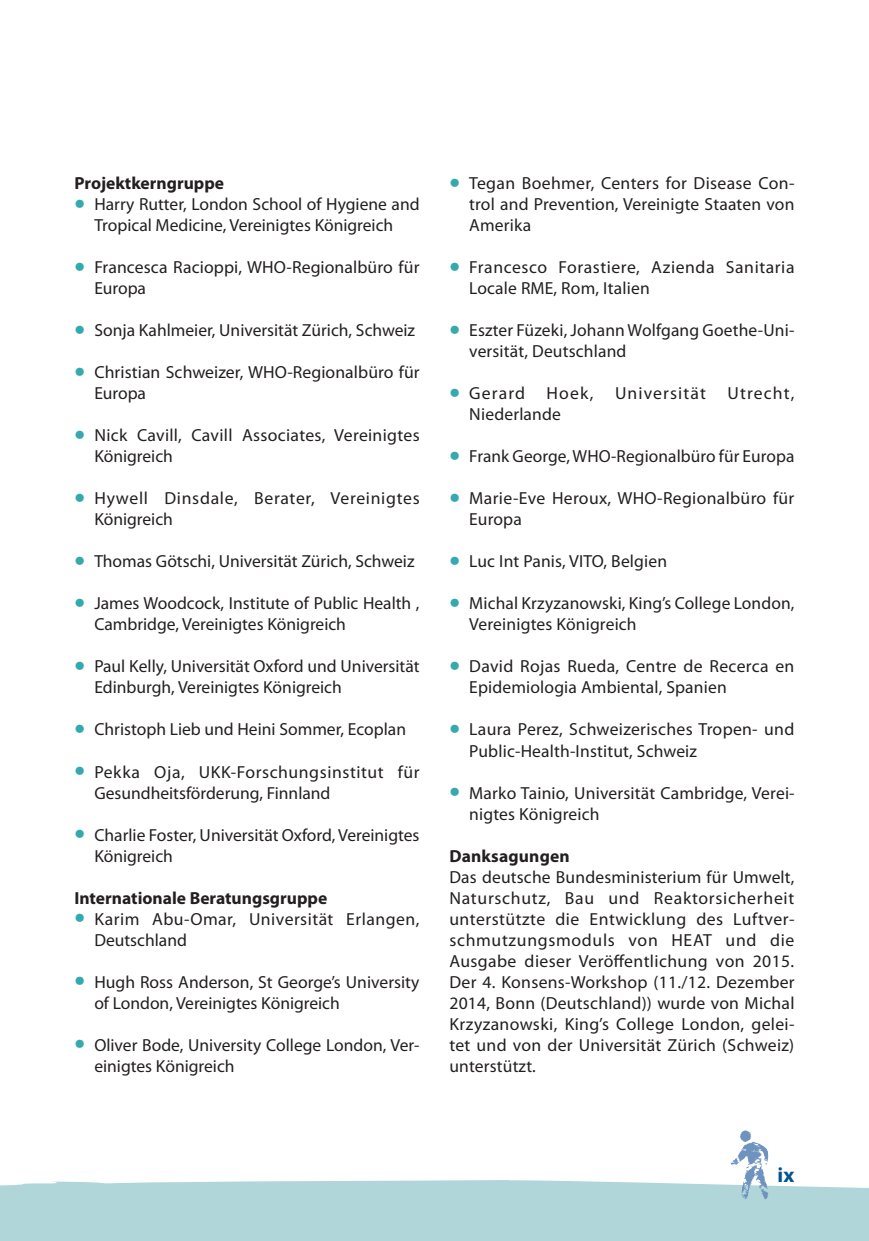
<style>
.page{position:relative;width:869px;height:1241px;background:#fff}
.page>*{position:absolute;margin:0;border:0;box-sizing:border-box;transform-origin:0 0}
.t1{font:700 21px "Myriad Pro";color:#00548e}
.Brød{font:17.5px/21px "Myriad Pro";letter-spacing:.005em;color:#231f20}
.Mellem_3_sort{font:700 17.5px "Myriad Pro";color:#231f20}
.Brød-2{font:17.5px/21px "Myriad Pro";letter-spacing:.03em;color:#231f20}
.Brød-3{font:17.5px/21px "Myriad Pro";letter-spacing:.025em;color:#231f20}
.Brød-4{font:17.5px/21px "Myriad Pro";letter-spacing:.04em;color:#231f20}
.Brød-5{font:17.5px/21px "Myriad Pro";letter-spacing:.065em;color:#231f20}
.s1{font-weight:700;font-size:31.5px;color:#36a9af}
</style>
<div class="page">
<div style="left:0;top:1180px;width:868px;height:60px;background:#b0d6da"></div>
<svg style="left:730px;top:1130px;width:38px;height:69px"></svg>
<p class="Mellem_3_sort" style="left:74px;top:173px;width:151px">Projektkerngruppe</p>
<p class="Brød" style="left:74px;top:194px;width:346px;text-align:center"><span class="s1">•</span> Harry Rutter, London School of Hygiene and<br>Tropical Medicine, Vereinigtes Königreich</p>
<p class="Brød" style="left:94px;top:257px;width:326px;text-indent:-20px"><span class="s1">•</span> Francesca Racioppi, WHO-Regionalbüro für<br>Europa</p>
<p class="Brød" style="left:74px;top:320px;width:342px"><span class="s1">•</span> Sonja Kahlmeier, Universität Zürich, Schweiz</p>
<p class="Brød" style="left:94px;top:362px;width:327px;text-indent:-20px"><span class="s1">•</span> Christian Schweizer, WHO-Regionalbüro für<br>Europa</p>
<p class="Brød" style="left:94px;top:425px;width:327px;text-indent:-20px"><span class="s1">•</span> Nick Cavill, Cavill Associates, Vereinigtes<br>Königreich</p>
<p class="Brød-4" style="left:94px;top:488px;width:327px;text-indent:-20px"><span class="s1">•</span> Hywell Dinsdale, Berater, Vereinigtes<br>Königreich</p>
<p class="Brød" style="left:74px;top:551px;width:341px"><span class="s1">•</span> Thomas Götschi, Universität Zürich, Schweiz</p>
<p class="Brød" style="left:94px;top:593px;width:326px;text-indent:-20px"><span class="s1">•</span> James Woodcock, Institute of Public Health ,<br>Cambridge, Vereinigtes Königreich</p>
<p class="Brød" style="left:94px;top:656px;width:326px;text-indent:-20px"><span class="s1">•</span> Paul Kelly, Universität Oxford und Universität<br>Edinburgh, Vereinigtes Königreich</p>
<p class="Brød" style="left:74px;top:719px;width:333px"><span class="s1">•</span> Christoph Lieb und Heini Sommer, Ecoplan</p>
<p class="Brød" style="left:94px;top:761px;width:327px;text-indent:-20px"><span class="s1">•</span> Pekka Oja, UKK-Forschungsinstitut für<br>Gesundheitsförderung, Finnland</p>
<p class="Brød" style="left:94px;top:824px;width:326px;text-indent:-20px"><span class="s1">•</span> Charlie Foster, Universität Oxford, Vereinigtes<br>Königreich</p>
<p class="Mellem_3_sort" style="left:74px;top:887px;width:254px">Internationale Beratungsgruppe</p>
<p class="Brød-3" style="left:94px;top:908px;width:326px;text-indent:-20px"><span class="s1">•</span> Karim Abu-Omar, Universität Erlangen,<br>Deutschland</p>
<p class="Brød" style="left:94px;top:971px;width:326px;text-indent:-20px"><span class="s1">•</span> Hugh Ross Anderson, St George’s University of London, Vereinigtes Königreich</p>
<p class="Brød" style="left:94px;top:1034px;width:326px;text-indent:-20px"><span class="s1">•</span> Oliver Bode, University College London, Ver&shy;einigtes Königreich</p>
<p class="Brød" style="left:469px;top:173px;width:326px;text-align:justify;text-indent:-20px"><span class="s1">•</span> Tegan Boehmer, Centers for Disease Con&shy;trol and Prevention, Vereinigte Staaten von Amerika</p>
<p class="Brød-2" style="left:469px;top:257px;width:326px;text-indent:-20px"><span class="s1">•</span> Francesco Forastiere, Azienda Sanitaria<br>Locale RME, Rom, Italien</p>
<p class="Brød" style="left:469px;top:320px;width:326px;text-indent:-20px"><span class="s1">•</span> Eszter Füzeki, Johann Wolfgang Goethe-Uni&shy;versität, Deutschland</p>
<p class="Brød-5" style="left:469px;top:383px;width:326px;text-indent:-20px"><span class="s1">•</span> Gerard Hoek, Universität Utrecht,<br>Niederlande</p>
<p class="Brød" style="left:449px;top:446px;width:346px"><span class="s1">•</span> Frank George, WHO-Regionalbüro für Europa</p>
<p class="Brød" style="left:469px;top:488px;width:326px;text-indent:-20px"><span class="s1">•</span> Marie-Eve Heroux, WHO-Regionalbüro für<br>Europa</p>
<p class="Brød" style="left:449px;top:551px;width:219px"><span class="s1">•</span> Luc Int Panis, VITO, Belgien</p>
<p class="Brød" style="left:469px;top:593px;width:326px;text-indent:-20px"><span class="s1">•</span> Michal Krzyzanowski, King’s College London,<br>Vereinigtes Königreich</p>
<p class="Brød" style="left:469px;top:656px;width:326px;text-indent:-20px"><span class="s1">•</span> David Rojas Rueda, Centre de Recerca en<br>Epidemiologia Ambiental, Spanien</p>
<p class="Brød" style="left:469px;top:719px;width:326px;text-indent:-20px"><span class="s1">•</span> Laura Perez, Schweizerisches Tropen- und<br>Public-Health-Institut, Schweiz</p>
<p class="Brød" style="left:469px;top:782px;width:326px;text-indent:-20px"><span class="s1">•</span> Marko Tainio, Universität Cambridge, Verei&shy;nigtes Königreich</p>
<p class="Mellem_3_sort" style="left:449px;top:845px;width:122px">Danksagungen</p>
<p class="Brød" style="left:449px;top:866px;width:346px;text-align:justify">Das deutsche Bundesministerium für Umwelt, Naturschutz, Bau und Reaktorsicherheit unterstützte die Entwicklung des Luftver&shy;schmutzungsmoduls von HEAT und die Ausgabe dieser Veröffentlichung von 2015.<br>Der 4. Konsens-Workshop (11./12. Dezember 2014, Bonn (Deutschland)) wurde von Michal Krzyzanowski, King’s College London, gelei&shy;tet und von der Universität Zürich (Schweiz) unterstützt.</p>
<p class="t1" style="left:777px;top:1162px;width:18px">ix</p>
</div>
